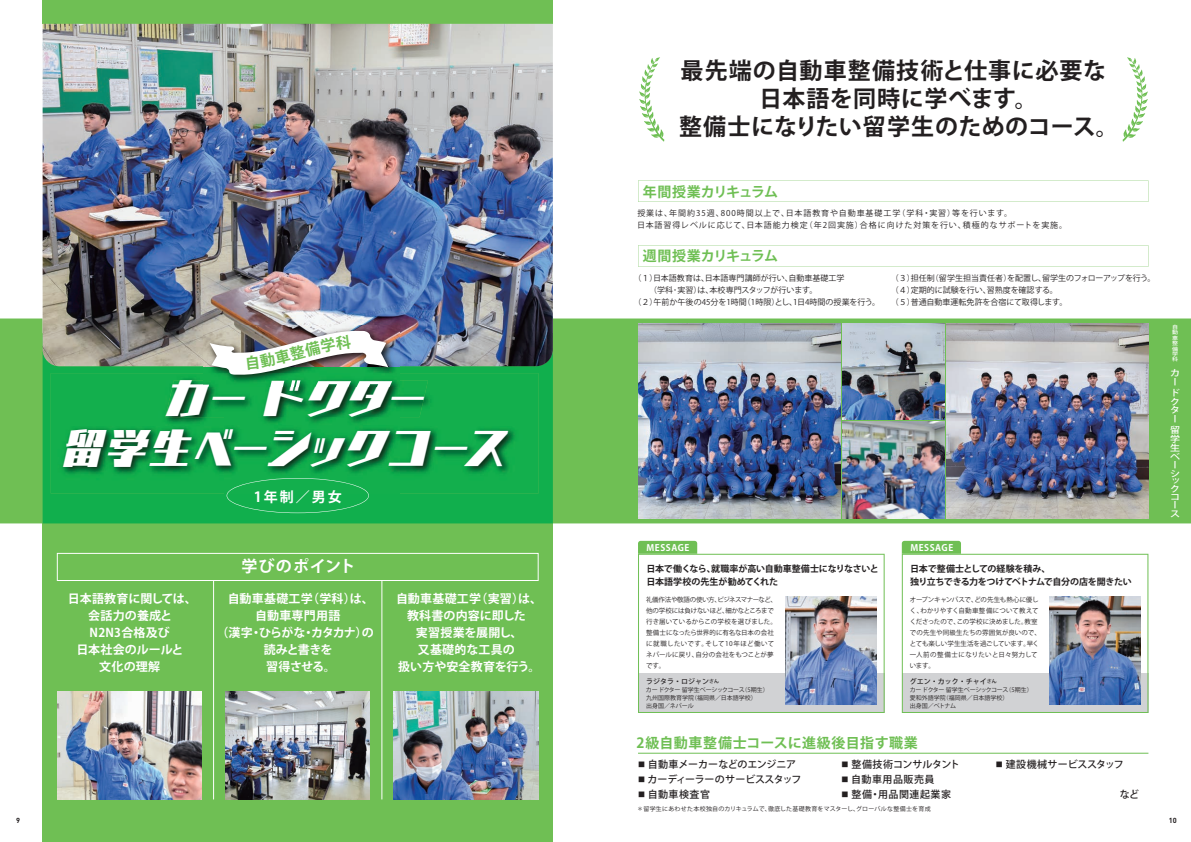
<style>
.page{position:relative;width:1191px;height:842px;background:#fff}
.page>*{position:absolute;margin:0;border:0;box-sizing:border-box;transform-origin:0 0}
.t1{font:italic 39px/49.7px "Carat Std UB";color:#fff}
.t2{font:700 23px/28px "Koz Go Pro";letter-spacing:.03em;color:#231f20;text-align:center}
.t3{font:700 16px "Koz Go Pro";letter-spacing:.055em;color:#fff}
.t4{font:700 14px "Koz Go Pro";letter-spacing:-.06em;color:#6fbf54}
.t5{font:700 14px "Koz Go Pro";letter-spacing:.02em;color:#6fbf54}
.t6{font:700 14px "Koz Go Pro";color:#fff}
.t7{font:700 12px/17px "Koz Go Pro";letter-spacing:.01em;color:#fff;text-align:center}
.t8{font:700 12px "Koz Go Pro";letter-spacing:-.07em;color:#fff}
.t9{font:500 10px "Koz Go Pro";letter-spacing:-.01em;color:#231f20}
.t10{font:500 10px "Koz Go Pro";letter-spacing:.01em;color:#231f20}
.t11{font:500 10px "Koz Go Pro";letter-spacing:.05em;color:#231f20}
.t12{font:500 10px "Koz Go Pro";letter-spacing:-.03em;color:#231f20}
.t13{font:700 9px/13px "Koz Go Pro";letter-spacing:-.025em;color:#231f20}
.t14{font:700 9px "Koz Go Pro";letter-spacing:.06em;color:#fff}
.t15{font:500 8.7px/8.7px "Koz Go Pro";color:#fff;scale:1.15 1}
.t16{font:8px/12px "Koz Go Pro";letter-spacing:.005em;color:#231f20}
.t17{font:8px/12px "Koz Go Pro";letter-spacing:.12em;color:#231f20}
.t18{font:700 7.3px "DIN Pro";color:#231f20}
.t19{font:500 7px "Koz Go Pro";color:#231f20}
.t20{font:6.5px/11px "Koz Go Pro";letter-spacing:-.01em;color:#231f20}
.t21{font:6px/8px "Koz Go Pro";color:#231f20}
.t22{font:6px "Koz Go Pro";letter-spacing:.03em;color:#231f20}
.t23{font:500 5.2px/5.4px "Koz Go Pro";color:#fff;scale:1.15 1}
.s1{font-size:5px}
.s2{font-size:7px}
</style>
<div class="page">
<div style="left:43px;top:334px;width:510px;height:508px;background:#6fbf54"></div>
<div style="left:0;top:318px;width:1191px;height:205px;background:#6fbf54"></div>
<div style="left:43px;top:366px;width:510px;height:157px;background:#11af4d"></div>
<hr style="left:43px;top:22px;width:510px;height:2px;background:#6fbf54">
<div style="left:43px;top:0;width:510px;height:22px;background:#6fbf54"></div>
<img style="left:43px;top:24px;width:510px;height:342px">
<svg style="left:638px;top:180px;width:510px;height:22px"></svg>
<svg style="left:638px;top:245px;width:510px;height:22px"></svg>
<hr style="left:638px;top:753px;width:510px;height:1px;background:#6fbf54">
<img style="left:51px;top:373px;width:173px;height:120px">
<img style="left:399px;top:373px;width:139px;height:120px">
<img style="left:224px;top:417px;width:175px;height:76px">
<img style="left:165px;top:380px;width:263px;height:37px">
<img style="left:57px;top:692px;width:144px;height:107px">
<div style="left:57px;top:553px;width:481px;height:28px;border:1px solid #fff"></div>
<img style="left:226px;top:692px;width:144px;height:107px">
<img style="left:394px;top:692px;width:144px;height:107px">
<img style="left:638px;top:323px;width:202px;height:195px">
<img style="left:946px;top:323px;width:202px;height:195px">
<img style="left:842px;top:323px;width:102px;height:97px">
<img style="left:842px;top:422px;width:102px;height:96px">
<img style="left:204px;top:325px;width:196px;height:55px">
<img style="left:204px;top:380px;width:196px;height:6px">
<svg style="left:227px;top:478px;width:142px;height:35px;background:#18b152"></svg>
<svg style="left:639px;top:57px;width:26px;height:85px"></svg>
<svg style="left:1122px;top:57px;width:25px;height:85px"></svg>
<svg style="left:901px;top:541px;width:247px;height:172px"></svg>
<svg style="left:638px;top:541px;width:246px;height:172px"></svg>
<hr style="left:382px;top:580px;width:1px;height:219px;background:#fff">
<hr style="left:213px;top:580px;width:1px;height:219px;background:#fff">
<img style="left:210px;top:330px;width:178px;height:45px">
<h2 class="t2" style="left:679px;top:58px;width:441px">最先端の自動車整備技術と仕事に必要な日本語を同時に学べます。<br>整備士になりたい留学生のためのコース。</h2>
<h3 class="t4" style="left:643px;top:182px;width:137px">年間授業カリキュラム</h3>
<p class="t17" style="left:637px;top:208px;width:437px">授業は、年間約35週、800時間以上で、日本語教育や自動車基礎工学（学科・実習）等を行います。<br>日本語習得レベルに応じて、日本語能力検定（年2回実施）合格に向けた対策を行い、積極的なサポートを実施。　</p>
<h1 class="t1" style="left:61px;top:375px;width:461px;text-indent:103px">カー ドクター<br>留学生ベーシックコース</h1>
<h3 class="t6" style="left:254px;top:488px;width:89px">1年制／男女</h3>
<h3 class="t3" style="left:241px;top:556px;width:116px">学びのポイント</h3>
<h3 class="t4" style="left:643px;top:247px;width:137px">週間授業カリキュラム</h3>
<p class="t16" style="left:633px;top:272px;width:213px">（１）日本語教育は、日本語専門講師が行い、自動車基礎工学</p>
<p class="t16" style="left:649px;top:284px;width:170px">（学科･実習）は、本校専門スタッフが行います。</p>
<p class="t16" style="left:633px;top:296px;width:248px">（２）午前か午後の45分を1時間（1時限）とし、1日4時間の授業を行う。</p>
<p class="t16" style="left:890px;top:272px;width:266px">（３）担任制（留学生担当責任者）を配置し、留学生のフォローアップを行う。（４）定期的に試験を行い、習熟度を確認する。<br>（５）普通自動車運転免許を合宿にて取得します。</p>
<h3 class="t14" style="left:646px;top:542px;width:44px">MESSAGE</h3>
<h3 class="t14" style="left:910px;top:542px;width:44px">MESSAGE</h3>
<h3 class="t13" style="left:646px;top:563px;width:234px">日本で働くなら、就職率が高い自動車整備士になりなさいと日本語学校の先生が勧めてくれた</h3>
<h3 class="t13" style="left:910px;top:563px;width:223px">日本で整備士としての経験を積み、<br>独り立ちできる力をつけてベトナムで自分の店を開きたい</h3>
<h3 class="t7" style="left:68px;top:591px;width:130px">日本語教育に関しては、会話力の養成と<br>N2N3合格及び<br>日本社会のルールと<br>文化の理解</h3>
<h3 class="t7" style="left:228px;top:591px;width:148px">自動車基礎工学（学科）は、</h3>
<h3 class="t7" style="left:255px;top:608px;width:87px">自動車専門用語</h3>
<h3 class="t8" style="left:216px;top:625px;width:159px">（漢字・ひらがな・カタカナ）の</h3>
<h3 class="t7" style="left:264px;top:642px;width:70px">読みと書きを</h3>
<h3 class="t7" style="left:266px;top:659px;width:71px">習得させる。</h3>
<h3 class="t7" style="left:396px;top:591px;width:148px">自動車基礎工学（実習）は、教科書の内容に即した<br>実習授業を展開し、<br>又基礎的な工具の<br>扱い方や安全教育を行う。</h3>
<p class="t20" style="left:910px;top:595px;width:132px">オープンキャンパスで、どの先生も熱心に優しく、わかりやすく自動車整備について教えてくださったので、この学校に決めました。教室での先生や同級生たちの雰囲気が良いので、とても楽しい学生生活を過ごしています。早く一人前の整備士になりたいと日々努力しています。</p>
<p class="t19" style="left:910px;top:677px;width:88px">グエン・カック・チャイ<span class="s1">さん</span></p>
<p class="t20" style="left:646px;top:595px;width:132px">礼儀作法や敬語の使い方、ビジネスマナーなど、他の学校には負けないほど、細かなところまで行き届いているからこの学校を選びました。整備士になったら世界的に有名な日本の会社に就職したいです。そして10年ほど働いてネパールに戻り、自分の会社をもつことが夢です。</p>
<p class="t19" style="left:646px;top:677px;width:74px">ラジタラ・ロジャン<span class="s1">さん</span></p>
<p class="t21" style="left:646px;top:686px;width:124px">カー ドクター 留学生ベーシックコース（5期生）九州国際教育学院（福岡県／日本語学校）<br>出身国／ネパール</p>
<p class="t21" style="left:909px;top:686px;width:124px">カー ドクター 留学生ベーシックコース（5期生）愛和外語学院（福岡県／日本語学校）<br>出身国／ベトナム</p>
<h3 class="t5" style="left:636px;top:734px;width:283px">2級自動車整備士コースに進級後目指す職業</h3>
<h3 class="t9" style="left:638px;top:757px;width:160px"><span class="s2">■</span> 自動車メーカーなどのエンジニア</h3>
<h3 class="t12" style="left:638px;top:772px;width:165px"><span class="s2">■</span> カーディーラーのサービススタッフ</h3>
<h3 class="t10" style="left:638px;top:787px;width:73px"><span class="s2">■</span> 自動車検査官</h3>
<h3 class="t9" style="left:841px;top:757px;width:120px"><span class="s2">■</span> 整備技術コンサルタント</h3>
<h3 class="t11" style="left:841px;top:772px;width:94px"><span class="s2">■</span> 自動車用品販売員</h3>
<h3 class="t11" style="left:841px;top:787px;width:111px"><span class="s2">■</span> 整備・用品関連起業家</h3>
<p class="t22" style="left:637px;top:805px;width:295px">＊留学生にあわせた本校独自のカリキュラムで、徹底した基礎教育をマスターし、グローバルな整備士を育成</p>
<h3 class="t10" style="left:995px;top:757px;width:130px"><span class="s2">■</span> 建設機械サービススタッフ</h3>
<h3 class="t10" style="left:1119px;top:787px;width:21px">など</h3>
<p class="t23" style="left:1172px;top:325px;width:7px">自動車整備学科</p>
<h3 class="t15" style="left:1170px;top:369px;width:9px">カー</h3>
<h3 class="t15" style="left:1170px;top:389px;width:10px">ドクター</h3>
<h3 class="t15" style="left:1170px;top:426px;width:10px;line-height:9px;text-align:justify">留学生ベ</h3>
<h3 class="t15" style="left:1170px;top:461px;width:10px">ーシ</h3>
<h3 class="t15" style="left:1170px;top:477px;width:10px;line-height:8.3px">ックコース</h3>
<p class="t18" style="left:16px;top:816px;width:5px">9</p>
<p class="t18" style="left:1168px;top:816px;width:9px">10</p>
</div>
